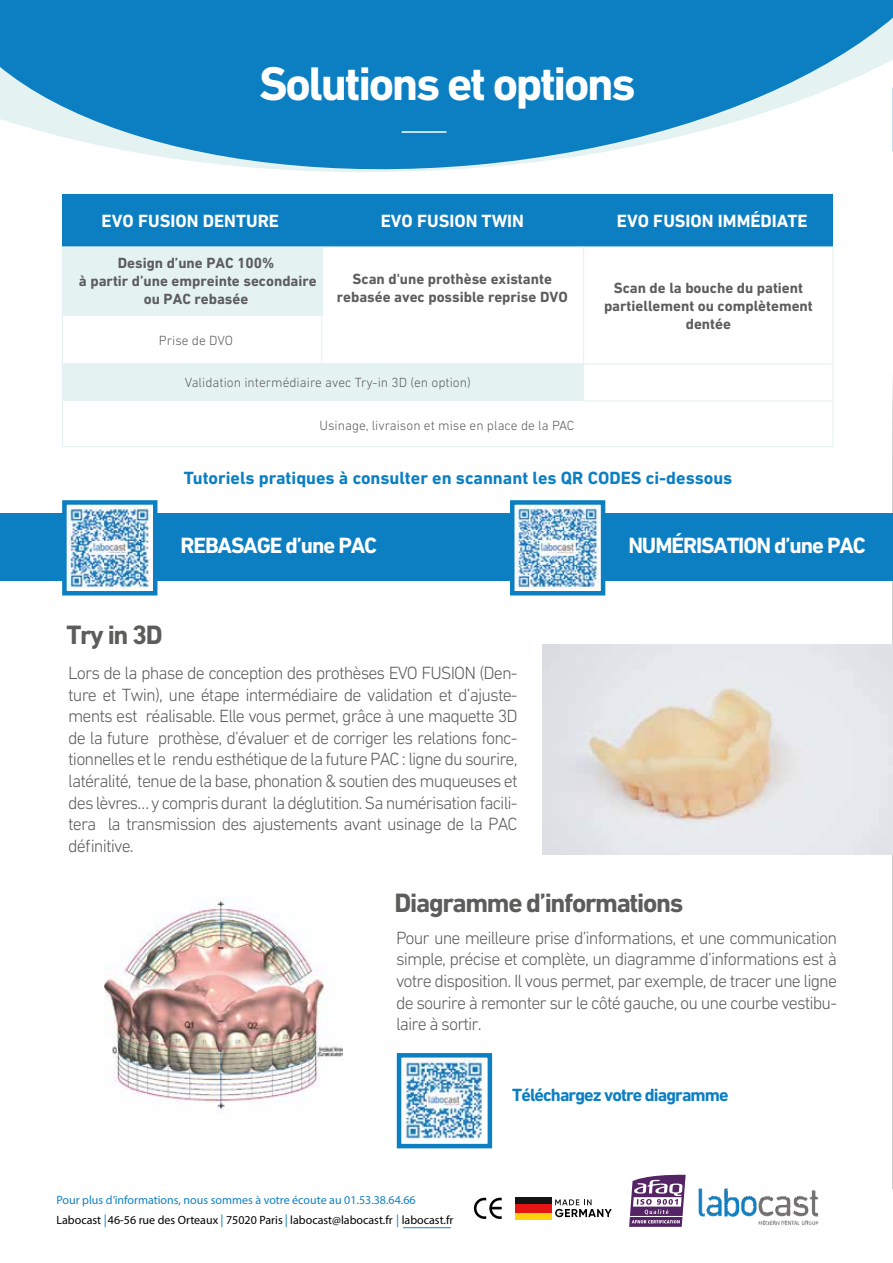
<style>
.page{position:relative;width:893px;height:1263px;background:#fff}
.page>*{position:absolute;margin:0;border:0;box-sizing:border-box;transform-origin:0 0}
.t1{font:700 48px "DIN Next LT Pro";letter-spacing:-.05em;color:#fff}
.t2{font:700 27px "DIN Next LT Pro";letter-spacing:-.05em;color:#5c5c5b}
.t3{font:700 22.5px "DIN Next LT Pro";letter-spacing:-.05em;color:#fff}
.t4{font:300 18px/21.6px "DIN Next LT Pro";letter-spacing:-.05em;color:#5c5c5b;text-align:justify}
.t5{font:700 18px "DIN Next LT Pro";color:#0c7fc3}
.t6{font:700 18px "DIN Next LT Pro";color:#fff}
.t7{font:700 18px "DIN Next LT Pro";letter-spacing:-.05em;color:#0c7fc3}
.t8{font:700 15px/18px "DIN Next LT Pro";color:#5d5d5d;text-align:center}
.t9{font:300 13.5px "DIN Next LT Pro";color:#5d5d5d}
.t10{font:12px/20.2px "Myriad Pro";color:#020203}
.s1{color:#1281c4}
.s2{font-size:12.75px;color:#1281c4}
</style>
<div class="page">
<hr style="left:892px;top:370px;width:1px;height:893px;background:#000">
<svg style="left:892px;top:399px;width:1px;height:790px"></svg>
<div style="left:0;top:1189px;width:893px;height:74px;background:#fff"></div>
<img style="left:698px;top:1188px;width:121px;height:38px">
<hr style="left:403px;top:1227px;width:48px;height:1px;background:#1281c4">
<svg style="left:0;top:0;width:893px;height:172px;fill:#0c7fc3"></svg>
<hr style="left:402px;top:131px;width:44px;height:2px;background:#fff">
<div style="left:62px;top:194px;width:770px;height:53px;background:#0c7fc3"></div>
<div style="left:62px;top:247px;width:260px;height:69px;background:#e4f3f2"></div>
<div style="left:62px;top:364px;width:522px;height:37px;background:#e4f3f2"></div>
<hr style="left:321px;top:247px;width:1px;height:117px;background:#e4f3f2">
<img style="left:104px;top:898px;width:239px;height:212px">
<div style="left:62px;top:246px;width:771px;height:201px;border:1px solid #e4f3f2"></div>
<div style="left:0;top:513px;width:893px;height:67px;background:#0c7fc3"></div>
<svg style="left:67px;top:506px;width:85px;height:83px"></svg>
<div style="left:62px;top:500px;width:95px;height:95px;border:4px solid #0c7fc3"></div>
<hr style="left:583px;top:247px;width:1px;height:154px;background:#e4f3f2">
<hr style="left:583px;top:400px;width:248px;height:1px;background:#e4f3f2">
<hr style="left:583px;top:363px;width:248px;height:1px;background:#e4f3f2">
<svg style="left:515px;top:506px;width:85px;height:80px"></svg>
<div style="left:510px;top:500px;width:95px;height:95px;border:4px solid #0c7fc3"></div>
<div style="left:397px;top:1053px;width:95px;height:95px;border:4px solid #0c7fc3"></div>
<img style="left:542px;top:644px;width:351px;height:210px">
<div style="left:515px;top:1197px;width:37px;height:7px;background:#141414"></div>
<div style="left:515px;top:1212px;width:37px;height:7px;background:#ffd10c"></div>
<div style="left:515px;top:1204px;width:37px;height:8px;background:#e41513"></div>
<svg style="left:555px;top:1199px;width:57px;height:18px"></svg>
<svg style="left:474px;top:1198px;width:28px;height:21px"></svg>
<svg style="left:629px;top:1175px;width:57px;height:52px"></svg>
<hr style="left:630px;top:1216px;width:52px;height:1px;background:#fff">
<img style="left:517px;top:507px;width:81px;height:82px">
<img style="left:69px;top:507px;width:81px;height:82px">
<img style="left:404px;top:1059px;width:80px;height:81px">
<h1 class="t1" style="left:259px;top:55px;width:378px">Solutions et options</h1>
<p class="t6" style="left:102px;top:210px;width:179px">EVO FUSION DENTURE</p>
<p class="t6" style="left:381px;top:210px;width:145px">EVO FUSION TWIN</p>
<p class="t6" style="left:617px;top:210px;width:192px">EVO FUSION IMMÉDIATE</p>
<p class="t8" style="left:79px;top:254px;width:239px">Design d’une PAC 100%<br>à partir d’une empreinte secondaire ou PAC rebasée</p>
<p class="t9" style="left:159px;top:332px;width:76px">Prise de DVO</p>
<p class="t8" style="left:337px;top:270px;width:232px">Scan d'une prothèse existante rebasée avec possible reprise DVO</p>
<p class="t8" style="left:604px;top:279px;width:210px">Scan de la bouche du patient partiellement ou complètement dentée</p>
<p class="t9" style="left:185px;top:375px;width:288px">Validation intermédiaire avec Try-in 3D (en option)</p>
<p class="t9" style="left:320px;top:417px;width:256px">Usinage, livraison et mise en place de la PAC</p>
<p class="t5" style="left:184px;top:468px;width:550px">Tutoriels pratiques à consulter en scannant les QR CODES ci-dessous</p>
<p class="t3" style="left:180px;top:532px;width:198px">REBASAGE d’une PAC</p>
<h2 class="t2" style="left:66px;top:619px;width:98px">Try in 3D</h2>
<p class="t4" style="left:68px;top:662px;width:451px">Lors de la phase de conception des prothèses EVO FUSION (Den&shy;ture et Twin), une étape intermédiaire de validation et d’ajuste&shy;ments est réalisable. Elle vous permet, grâce à une maquette 3D de la future prothèse, d’évaluer et de corriger les relations fonc&shy;tionnelles et le rendu esthétique de la future PAC : ligne du sourire, latéralité, tenue de la base, phonation &amp; soutien des muqueuses et des lèvres… y compris durant la déglutition. Sa numérisation facili&shy;tera la transmission des ajustements avant usinage de la PAC définitive.</p>
<p class="t3" style="left:628px;top:532px;width:239px">NUMÉRISATION d’une PAC</p>
<h2 class="t2" style="left:395px;top:887px;width:290px">Diagramme d’informations</h2>
<p class="t4" style="left:396px;top:926px;width:443px">Pour une meilleure prise d’informations, et une communication simple, précise et complète, un diagramme d’informations est à votre disposition. Il vous permet, par exemple, de tracer une ligne de sourire à remonter sur le côté gauche, ou une courbe vestibu&shy;laire à sortir.</p>
<p class="t10" style="left:57px;top:1189px;width:398px"><span class="s1">Pour plus d’informations, nous sommes à votre écoute au 01.53.38.64.66<br></span>Labocast <span class="s2">|</span> 46-56 rue des Orteaux <span class="s2">|</span> 75020 Paris <span class="s2">|</span> labocast@labocast.fr <span class="s2">|</span> labocast.fr</p>
<p class="t7" style="left:512px;top:1084px;width:218px">Téléchargez votre diagramme</p>
</div>
